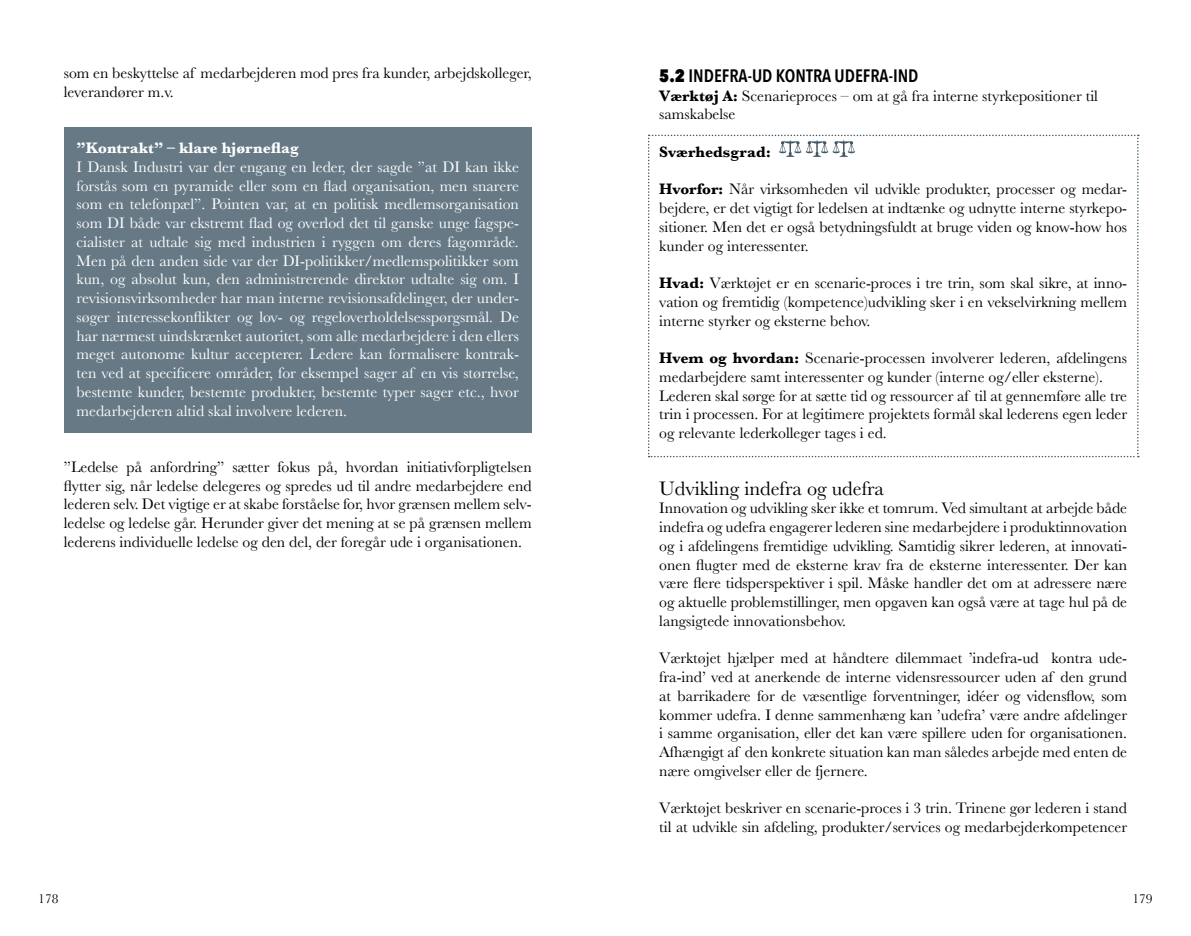
<style>
.page{position:relative;width:1191px;height:936px;background:#fff}
.page>*{position:absolute;margin:0;border:0;box-sizing:border-box;transform-origin:0 0}
.t1{font:20.25px "Baskerville";color:#000}
.t2{font:600 18px "Avenir Next Condensed";color:#000}
.t3{font:15.75px/18.8px "Baskerville";color:#000;text-align:justify}
.t4{font:15.75px/18.8px "Baskerville";color:#fff;text-align:justify}
.t5{font:700 15.75px "Baskerville";color:#fff}
.t6{font:700 15.75px "Baskerville";color:#000}
.t7{font:13.5px "Baskerville";color:#000}
.s1{font-weight:800}
.s2{font-weight:700}
</style>
<div class="page">
<div style="left:64px;top:127px;width:467px;height:305px;background:#667985"></div>
<svg style="left:648px;top:135px;width:490px;height:322px"></svg>
<p class="t3" style="left:64px;top:64px;width:469px">som en beskyttelse af medarbejderen mod pres fra kunder, arbejdskolleger, leverandører m.v.</p>
<p class="t5" style="left:77px;top:137px;width:224px">”Kontrakt” – klare hjørneflag</p>
<p class="t4" style="left:77px;top:157px;width:444px">I Dansk Industri var der engang en leder, der sagde ”at DI kan ikke forstås som en pyramide eller som en flad organisation, men snarere som en telefonpæl”. Pointen var, at en politisk medlemsorganisation som DI både var ekstremt flad og overlod det til ganske unge fagspe&shy;cialister at udtale sig med industrien i ryggen om deres fagområde.<br>Men på den anden side var der DI-politikker/medlemspolitikker som kun, og absolut kun, den administrerende direktør udtalte sig om. I revisionsvirksomheder har man interne revisionsafdelinger, der under&shy;søger interessekonflikter og lov- og regeloverholdelsesspørgsmål. De har nærmest uindskrænket autoritet, som alle medarbejdere i den ellers meget autonome kultur accepterer. Ledere kan formalisere kontrak&shy;ten ved at specificere områder, for eksempel sager af en vis størrelse, bestemte kunder, bestemte produkter, bestemte typer sager etc., hvor medarbejderen altid skal involvere lederen.</p>
<p class="t3" style="left:64px;top:457px;width:469px">”Ledelse på anfordring” sætter fokus på, hvordan initiativforpligtelsen flytter sig, når ledelse delegeres og spredes ud til andre medarbejdere end lederen selv. Det vigtige er at skabe forståelse for, hvor grænsen mellem selv&shy;ledelse og ledelse går. Herunder giver det mening at se på grænsen mellem lederens individuelle ledelse og den del, der foregår ude i organisationen.</p>
<p class="t2" style="left:659px;top:60px;width:261px"><span class="s1">5.2</span> INDEFRA-UD KONTRA UDEFRA-IND</p>
<p class="t3" style="left:659px;top:86px;width:440px"><span class="s2">Værktøj A:</span> Scenarieproces – om at gå fra interne styrkepositioner til samskabelse</p>
<p class="t6" style="left:659px;top:141px;width:113px">Sværhedsgrad:</p>
<p class="t3" style="left:659px;top:180px;width:469px"><span class="s2">Hvorfor:</span> Når virksomheden vil udvikle produkter, processer og medar&shy;bejdere, er det vigtigt for ledelsen at indtænke og udnytte interne styrkepo&shy;sitioner. Men det er også betydningsfuldt at bruge viden og know-how hos kunder og interessenter.</p>
<p class="t3" style="left:659px;top:274px;width:469px"><span class="s2">Hvad:</span> Værktøjet er en scenarie-proces i tre trin, som skal sikre, at inno&shy;vation og fremtidig (kompetence)udvikling sker i en vekselvirkning mellem interne styrker og eksterne behov.</p>
<p class="t3" style="left:659px;top:349px;width:469px;text-align:left"><span class="s2">Hvem og hvordan:</span> Scenarie-processen involverer lederen, afdelingens medarbejdere samt interessenter og kunder (interne og/eller eksterne).<br>Lederen skal sørge for at sætte tid og ressourcer af til at gennemføre alle tre trin i processen. For at legitimere projektets formål skal lederens egen leder og relevante lederkolleger tages i ed.</p>
<p class="t1" style="left:659px;top:475px;width:226px">Udvikling indefra og udefra</p>
<p class="t3" style="left:659px;top:499px;width:469px">Innovation og udvikling sker ikke et tomrum. Ved simultant at arbejde både indefra og udefra engagerer lederen sine medarbejdere i produktinnovation og i afdelingens fremtidige udvikling. Samtidig sikrer lederen, at innovati&shy;onen flugter med de eksterne krav fra de eksterne interessenter. Der kan være flere tidsperspektiver i spil. Måske handler det om at adressere nære og aktuelle problemstillinger, men opgaven kan også være at tage hul på de langsigtede innovationsbehov.</p>
<p class="t3" style="left:659px;top:649px;width:469px">Værktøjet hjælper med at håndtere dilemmaet ’indefra-ud kontra ude&shy;fra-ind’ ved at anerkende de interne vidensressourcer uden af den grund at barrikadere for de væsentlige forventninger, idéer og vidensflow, som kommer udefra. I denne sammenhæng kan ’udefra’ være andre afdelinger i samme organisation, eller det kan være spillere uden for organisationen.<br>Afhængigt af den konkrete situation kan man således arbejde med enten de nære omgivelser eller de fjernere.</p>
<p class="t3" style="left:659px;top:799px;width:469px">Værktøjet beskriver en scenarie-proces i 3 trin. Trinene gør lederen i stand til at udvikle sin afdeling, produkter/services og medarbejderkompetencer</p>
<p class="t7" style="left:38px;top:890px;width:22px">178</p>
<p class="t7" style="left:1132px;top:890px;width:22px">179</p>
</div>
